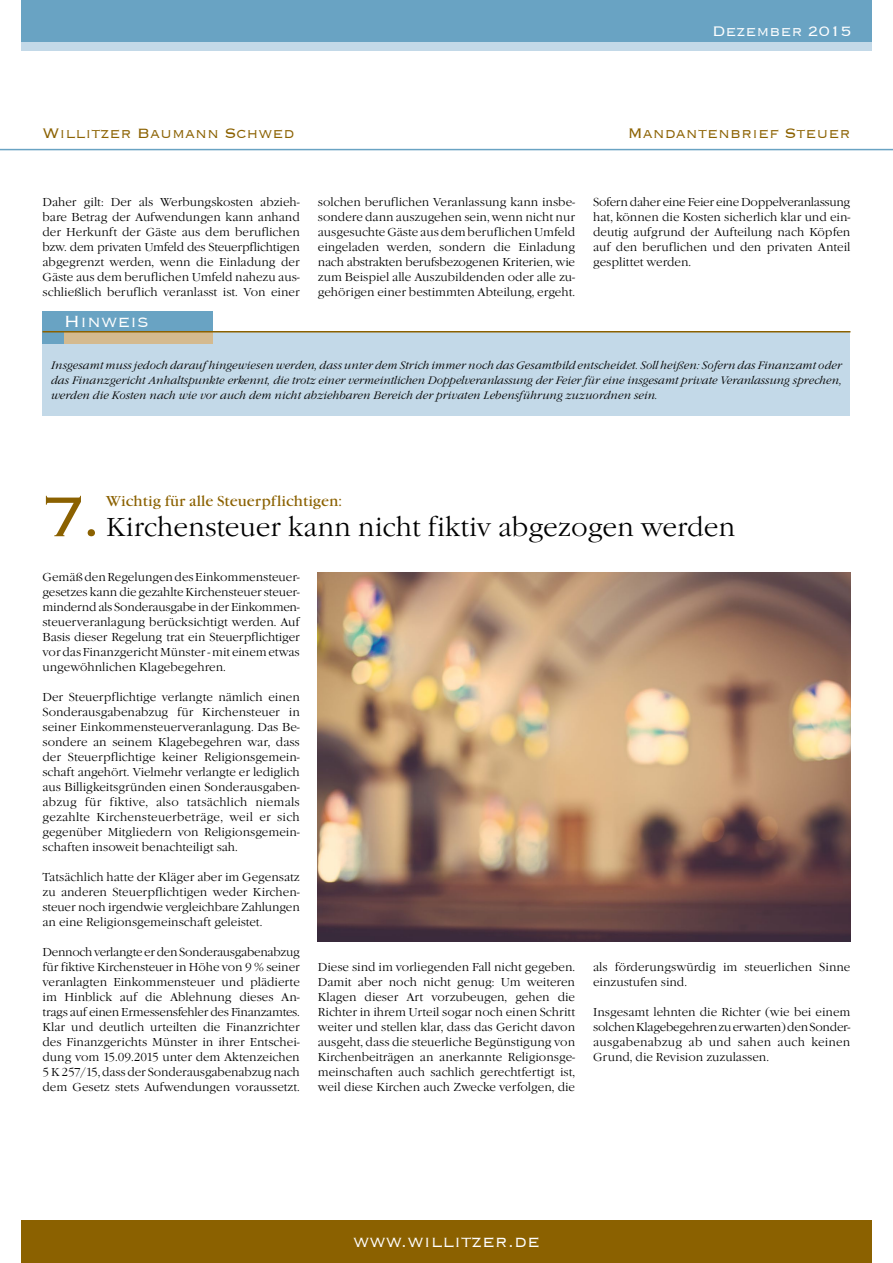
<style>
.page{position:relative;width:893px;height:1263px;background:#fff}
.page>*{position:absolute;margin:0;border:0;box-sizing:border-box;transform-origin:0 0}
.t1{font:300 73.5px "Copperplate";color:#8b6100}
.t2{font:300 27px "Garamond Itc T";color:#000}
.t3{font:300 21px "Copperplate";color:#fff}
.t4{font:300 18px "Copperplate";color:#8b6100}
.t5{font:300 18px "Copperplate";color:#fff}
.t6{font:15px "Garamond Itc T";color:#8b6100}
.t7{font:300 12px/15px "Garamond Itc T";color:#000;text-align:justify}
.t8{font:italic 300 11.25px/15px "Garamond Itc T";letter-spacing:.005em;color:#000;text-align:justify}
</style>
<div class="page">
<img style="left:318px;top:572px;width:532px;height:369px">
<div style="left:21px;top:1220px;width:851px;height:43px;background:#8b6100"></div>
<div style="left:21px;top:0;width:851px;height:43px;background:#69a3c3"></div>
<div style="left:21px;top:43px;width:851px;height:8px;background:#c3d9e8"></div>
<hr style="left:0;top:149px;width:893px;height:1px;background:#69a3c3">
<div style="left:43px;top:332px;width:807px;height:84px;background:#c3d9e8"></div>
<div style="left:43px;top:311px;width:170px;height:33px;background:#69a3c3"></div>
<div style="left:64px;top:332px;width:149px;height:12px;background:#d4ba8f"></div>
<hr style="left:43px;top:331px;width:807px;height:1px;background:#8b6100">
<h3 class="t5" style="left:712px;top:19px;width:141px">Dezember 2015</h3>
<h3 class="t4" style="left:43px;top:122px;width:254px">Willitzer Baumann Schwed</h3>
<h3 class="t4" style="left:628px;top:122px;width:224px">Mandantenbrief Steuer</h3>
<p class="t7" style="left:43px;top:195px;width:259px">Daher gilt: Der als Werbungskosten abzieh&shy;bare Betrag der Aufwendungen kann anhand der Herkunft der Gäste aus dem beruflichen bzw. dem privaten Umfeld des Steuerpflichtigen abgegrenzt werden, wenn die Einladung der Gäste aus dem beruflichen Umfeld nahezu aus&shy;schließlich beruflich veranlasst ist. Von einer</p>
<p class="t7" style="left:318px;top:195px;width:259px">solchen beruflichen Veranlassung kann insbe&shy;sondere dann auszugehen sein, wenn nicht nur ausgesuchte Gäste aus dem beruflichen Umfeld eingeladen werden, sondern die Einladung nach abstrakten berufsbezogenen Kriterien, wie zum Beispiel alle Auszubildenden oder alle zu&shy;gehörigen einer bestimmten Abteilung, ergeht.</p>
<p class="t7" style="left:593px;top:195px;width:259px">Sofern daher eine Feier eine Doppelveranlassung hat, können die Kosten sicherlich klar und ein&shy;deutig aufgrund der Aufteilung nach Köpfen auf den beruflichen und den privaten Anteil gesplittet werden.</p>
<h3 class="t3" style="left:64px;top:308px;width:87px">Hinweis</h3>
<p class="t8" style="left:51px;top:357px;width:792px">Insgesamt muss jedoch darauf hingewiesen werden, dass unter dem Strich immer noch das Gesamtbild entscheidet. Soll heißen: Sofern das Finanzamt oder das Finanzgericht Anhaltspunkte erkennt, die trotz einer vermeintlichen Doppelveranlassung der Feier für eine insgesamt private Veranlassung sprechen, werden die Kosten nach wie vor auch dem nicht abziehbaren Bereich der privaten Lebensführung zuzuordnen sein.</p>
<p class="t6" style="left:106px;top:492px;width:237px">Wichtig für alle Steuerpflichtigen:</p>
<h1 class="t1" style="left:43px;top:469px;width:62px">7.</h1>
<h2 class="t2" style="left:106px;top:511px;width:631px">Kirchensteuer kann nicht fiktiv abgezogen werden</h2>
<p class="t7" style="left:43px;top:570px;width:259px">Gemäß den Regelungen des Einkommensteuer&shy;gesetzes kann die gezahlte Kirchensteuer steuer&shy;mindernd als Sonderausgabe in der Einkommen&shy;steuerveranlagung berücksichtigt werden. Auf Basis dieser Regelung trat ein Steuerpflichtiger vor das Finanzgericht Münster - mit einem etwas ungewöhnlichen Klagebegehren.</p>
<p class="t7" style="left:43px;top:690px;width:259px">Der Steuerpflichtige verlangte nämlich einen Sonderausgabenabzug für Kirchensteuer in seiner Einkommensteuerveranlagung. Das Be&shy;sondere an seinem Klagebegehren war, dass der Steuerpflichtige keiner Religionsgemein&shy;schaft angehört. Vielmehr verlangte er lediglich aus Billigkeitsgründen einen Sonderausgaben&shy;abzug für fiktive, also tatsächlich niemals gezahlte Kirchensteuerbeträge, weil er sich gegenüber Mitgliedern von Religionsgemein&shy;schaften insoweit benachteiligt sah.</p>
<p class="t7" style="left:43px;top:870px;width:259px">Tatsächlich hatte der Kläger aber im Gegensatz zu anderen Steuerpflichtigen weder Kirchen&shy;steuer noch irgendwie vergleichbare Zahlungen an eine Religionsgemeinschaft geleistet.</p>
<p class="t7" style="left:43px;top:945px;width:259px">Dennoch verlangte er den Sonderausgabenabzug für fiktive Kirchensteuer in Höhe von 9 % seiner veranlagten Einkommensteuer und plädierte im Hinblick auf die Ablehnung dieses An&shy;trags auf einen Ermessensfehler des Finanzamtes.<br>Klar und deutlich urteilten die Finanzrichter des Finanzgerichts Münster in ihrer Entschei&shy;dung vom 15.09.2015 unter dem Aktenzeichen 5 K 257/15, dass der Sonderausgabenabzug nach dem Gesetz stets Aufwendungen voraussetzt.</p>
<p class="t7" style="left:318px;top:960px;width:259px">Diese sind im vorliegenden Fall nicht gegeben.<br>Damit aber noch nicht genug: Um weiteren Klagen dieser Art vorzubeugen, gehen die Richter in ihrem Urteil sogar noch einen Schritt weiter und stellen klar, dass das Gericht davon ausgeht, dass die steuerliche Begünstigung von Kirchenbeiträgen an anerkannte Religionsge&shy;meinschaften auch sachlich gerechtfertigt ist, weil diese Kirchen auch Zwecke verfolgen, die</p>
<p class="t7" style="left:593px;top:960px;width:259px">als förderungswürdig im steuerlichen Sinne einzustufen sind.</p>
<p class="t7" style="left:593px;top:1005px;width:259px">Insgesamt lehnten die Richter (wie bei einem solchen Klagebegehren zu erwarten) den Sonder&shy;ausgabenabzug ab und sahen auch keinen Grund, die Revision zuzulassen.</p>
<h3 class="t3" style="left:353px;top:1227px;width:188px">www.willitzer.de</h3>
</div>
